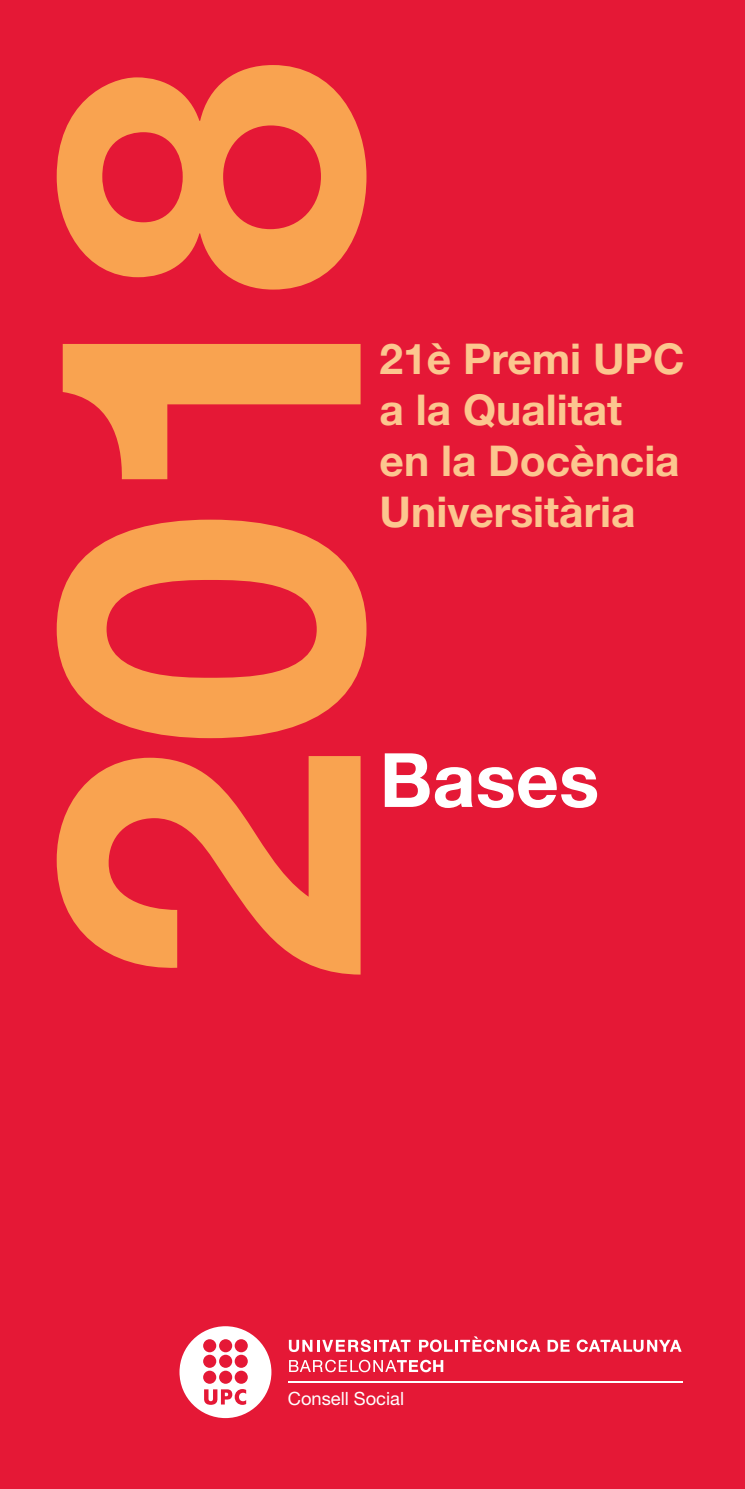
<style>
.page{position:relative;width:745px;height:1489px;background:#fff}
.page>*{position:absolute;margin:0;border:0;box-sizing:border-box;transform-origin:0 0}
.t1{font:700 425px "Helvetica Neue LT Std";color:#f9a350}
.t2{font:700 75px "Helvetica Neue LT Std";color:#fff}
.t3{font:700 42.5px/51px "Helvetica Neue LT Std";color:#fcc68f}
.t4{font:18.25px "Helvetica Neue LT Std";color:#fff}
</style>
<div class="page">
<div style="left:0;top:0;width:744px;height:1488px;background:#e51836"></div>
<div style="left:179px;top:1326px;width:92px;height:91px;background:#fff;border-radius:50%"></div>
<svg style="left:203px;top:1339px;width:44px;height:65px"></svg>
<svg style="left:289px;top:1339px;width:121px;height:12px"></svg>
<svg style="left:419px;top:1336px;width:121px;height:15px"></svg>
<svg style="left:547px;top:1339px;width:22px;height:12px"></svg>
<svg style="left:576px;top:1339px;width:105px;height:12px"></svg>
<svg style="left:289px;top:1359px;width:154px;height:13px"></svg>
<hr style="left:287px;top:1380px;width:395px;height:2px;background:#fff">
<h1 class="t1" style="left:-54px;top:983px;width:925px;rotate:-90deg">2018</h1>
<p class="t3" style="left:379px;top:332px;width:306px">21è Premi UPC a la Qualitat<br>en la Docència<br>Universitària</p>
<h2 class="t2" style="left:379px;top:733px;width:221px">Bases</h2>
<p class="t4" style="left:287px;top:1386px;width:118px">Consell Social</p>
</div>
